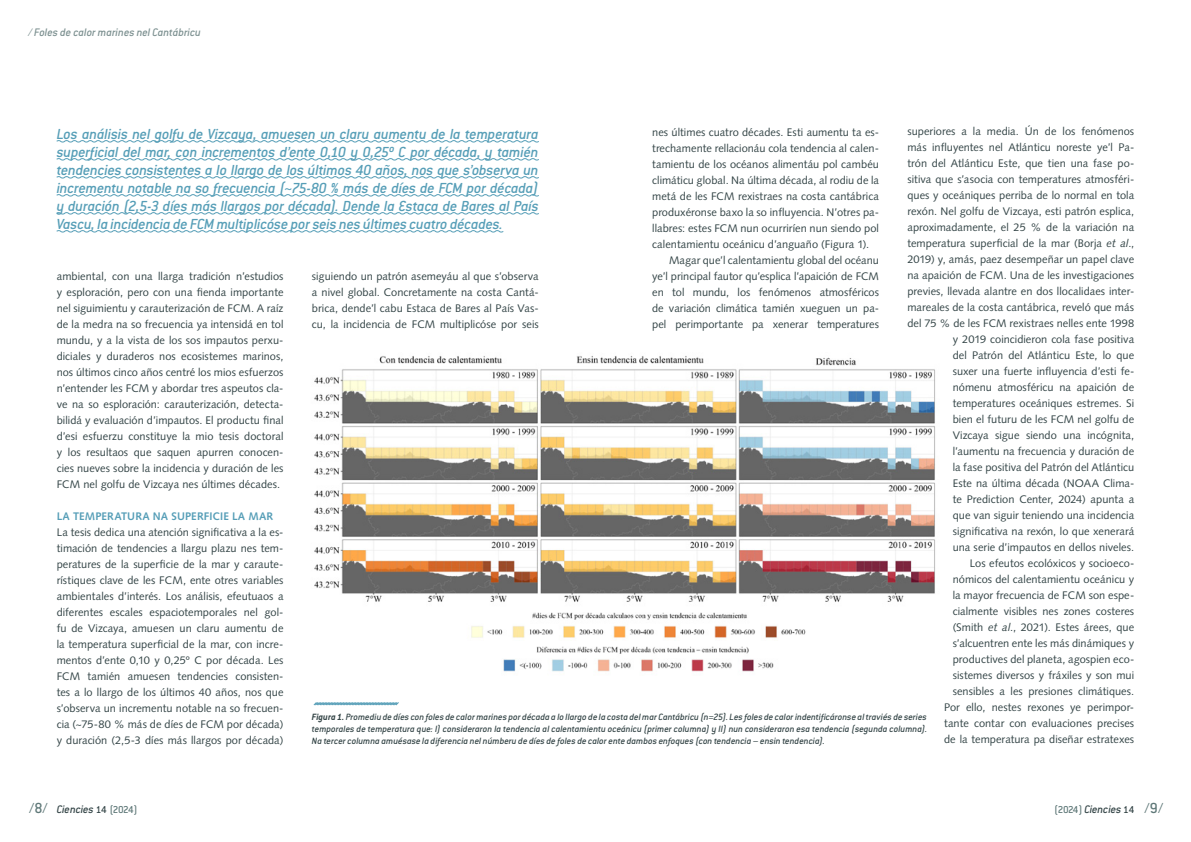
<style>
.page{position:relative;width:1191px;height:842px;background:#fff}
.page>*{position:absolute;margin:0;border:0;box-sizing:border-box;transform-origin:0 0}
.t1{font:italic 500 16px/18px "Conduit ITC Std";letter-spacing:-.015em;color:#569eb7;text-align:justify}
.t2{font:italic 500 12px "Conduit ITC Std";letter-spacing:-.01em;color:#344547}
.t3{font:italic 500 12px "Conduit ITC Std";letter-spacing:-.005em;color:#7d9191}
.t4{font:11px/16px "Syntax LT Std";letter-spacing:.005em;color:#344547;text-align:justify}
.t5{font:700 11px "Syntax LT Std";letter-spacing:.015em;color:#569eb7}
.t6{font:italic 500 10px/12px "Conduit ITC Std";letter-spacing:-.005em;color:#344547;text-align:justify}
.s1{font-style:italic}
.s2{font-weight:700}
.s3{font-style:normal;font-size:16px;color:#607979}
.s4{font-style:normal;font-size:11px}
.s5{font-style:normal;font-size:11px;color:#607979}
</style>
<div class="page">
<svg style="left:56px;top:140px;width:483px;height:3px"></svg>
<svg style="left:56px;top:158px;width:483px;height:3px"></svg>
<svg style="left:56px;top:176px;width:483px;height:3px"></svg>
<svg style="left:56px;top:194px;width:483px;height:3px"></svg>
<svg style="left:56px;top:212px;width:483px;height:3px"></svg>
<svg style="left:56px;top:230px;width:448px;height:3px"></svg>
<img style="left:314px;top:356px;width:622px;height:316px">
<svg style="left:313px;top:702px;width:86px;height:4px"></svg>
<p class="t3" style="left:28px;top:25px;width:174px">/ Foles de calor marines nel Cantábricu</p>
<p class="t4" style="left:907px;top:123px;width:228px;text-align:right">superiores a la media. Ún de los fenómenos más influyentes nel Atlánticu noreste ye’l Pa&shy;trón del Atlánticu Este, que tien una fase po&shy;sitiva que s’asocia con temperatures atmosféri&shy;ques y oceániques perriba de lo normal en tola rexón. Nel golfu de Vizcaya, esti patrón esplica, aproximadamente, el 25 % de la variación na temperatura superficial de la mar (Borja <span class="s1">et al</span>., 2019) y, amás, paez desempeñar un papel clave na apaición de FCM. Una de les investigaciones previes, llevada alantre en dos llocalidaes inter&shy;mareales de la costa cantábrica, reveló que más del 75 % de les FCM rexistraes nelles ente 1998 y 2019 coincidieron cola fase positiva<br>del Patrón del Atlánticu Este, lo que<br>suxer una fuerte influyencia d’esti fe-<br>nómenu atmosféricu na apaición de temperatures oceániques estremes. Si<br>bien el futuru de les FCM nel golfu de<br>Vizcaya sigue siendo una incógnita, l’aumentu na frecuencia y duración de<br>la fase positiva del Patrón del Atlánticu<br>Este na última década (NOAA Clima-<br>te Prediction Center, 2024) apunta a<br>que van siguir teniendo una incidencia significativa na rexón, lo que xenerará<br>una serie d’impautos en dellos niveles.<br>Los efeutos ecolóxicos y socioeco-<br>nómicos del calentamientu oceánicu y<br>la mayor frecuencia de FCM son espe&shy;cialmente visibles nes zones costeres<br>(Smith <span class="s1">et al</span>., 2021). Estes árees, que s’alcuentren ente les más dinámiques y productives del planeta, agospien eco-<br>sistemes diversos y fráxiles y son mui<br>sensibles a les presiones climátiques.<br>Por ello, nestes rexones ye perimpor-<br>tante contar con evaluaciones precises<br>de la temperatura pa diseñar estratexes</p>
<p class="t4" style="left:652px;top:125px;width:228px">nes últimes cuatro décades. Esti aumentu ta es-</p>
<p class="t4" style="left:652px;top:141px;width:228px">trechamente rellacionáu cola tendencia al calen-</p>
<p class="t4" style="left:652px;top:157px;width:228px">tamientu de los océanos alimentáu pol cambéu</p>
<p class="t4" style="left:652px;top:173px;width:228px">climáticu global. Na última década, al rodiu de la</p>
<p class="t4" style="left:652px;top:189px;width:228px">metá de les FCM rexistraes na costa cantábrica</p>
<p class="t4" style="left:652px;top:205px;width:228px">produxéronse baxo la so influyencia. N’otres pa-</p>
<p class="t4" style="left:652px;top:221px;width:228px">llabres: estes FCM nun ocurriríen nun siendo pol</p>
<p class="t4" style="left:652px;top:237px;width:218px">calentamientu oceánicu d’anguaño (Figura 1).</p>
<p class="t4" style="left:669px;top:253px;width:211px">Magar que’l calentamientu global del océanu</p>
<p class="t4" style="left:652px;top:269px;width:228px">ye’l principal fautor qu’esplica l’apaición de FCM</p>
<p class="t4" style="left:652px;top:285px;width:228px">en tol mundu, los fenómenos atmosféricos</p>
<p class="t4" style="left:652px;top:301px;width:228px">de variación climática tamién xueguen un pa-</p>
<p class="t4" style="left:652px;top:317px;width:228px">pel perimportante pa xenerar temperatures</p>
<p class="t1" style="left:57px;top:125px;width:483px">Los análisis nel golfu de Vizcaya, amuesen un claru aumentu de la temperatura superficial del mar, con incrementos d’ente 0,10 y 0,25º C por década, y tamién tendencies consistentes a lo llargo de los últimos 40 años, nos que s’observa un incrementu notable na so frecuencia (~75-80 % más de díes de FCM por década) y duración (2,5-3 díes más llargos por década). Dende la Estaca de Bares al País Vascu, la incidencia de FCM multiplicóse por seis nes últimes cuatro décades.</p>
<p class="t4" style="left:57px;top:268px;width:228px">ambiental, con una llarga tradición n’estudios y esploración, pero con una fienda importante nel siguimientu y carauterización de FCM. A raíz de la medra na so frecuencia ya intensidá en tol mundu, y a la vista de los sos impautos perxu&shy;diciales y duraderos nos ecosistemes marinos, nos últimos cinco años centré los mios esfuerzos n’entender les FCM y abordar tres aspeutos cla&shy;ve na so esploración: carauterización, detecta&shy;bilidá y evaluación d’impautos. El productu final d’esi esfuerzu constituye la mio tesis doctoral y los resultaos que saquen apurren conocen&shy;cies nueves sobre la incidencia y duración de les FCM nel golfu de Vizcaya nes últimes décades.</p>
<p class="t5" style="left:57px;top:510px;width:218px">LA TEMPERATURA NA SUPERFICIE LA MAR</p>
<p class="t4" style="left:57px;top:524px;width:228px">La tesis dedica una atención significativa a la es&shy;timación de tendencies a llargu plazu nes tem&shy;peratures de la superficie de la mar y caraute&shy;rístiques clave de les FCM, ente otres variables ambientales d’interés. Los análisis, efeutuaos a diferentes escales espaciotemporales nel gol&shy;fu de Vizcaya, amuesen un claru aumentu de la temperatura superficial de la mar, con incre&shy;mentos d’ente 0,10 y 0,25º C por década. Les FCM tamién amuesen tendencies consisten&shy;tes a lo llargo de los últimos 40 años, nos que s’observa un incrementu notable na so frecuen&shy;cia (~75-80 % más de díes de FCM por década) y duración (2,5-3 díes más llargos por década)</p>
<p class="t4" style="left:312px;top:268px;width:228px">siguiendo un patrón asemeyáu al que s’observa a nivel global. Concretamente na costa Cantá&shy;brica, dende’l cabu Estaca de Bares al País Vas&shy;cu, la incidencia de FCM multiplicóse por seis</p>
<p class="t6" style="left:312px;top:710px;width:617px"><span class="s2">Figura 1.</span> Promediu de díes con foles de calor marines por década a lo llargo de la costa del mar Cantábricu (n=25). Les foles de calor indentificáronse al traviés de series temporales de temperatura que: I) consideraron la tendencia al calentamientu oceánicu (primer columna) y II) nun consideraron esa tendencia (segunda columna).<br>Na tercer columna amuésase la diferencia nel númberu de díes de foles de calor ente dambos enfoques (con tendencia – ensin tendencia).</p>
<p class="t2" style="left:29px;top:802px;width:110px"><span class="s3">/8/</span> Ciencies <span class="s4">14</span> <span class="s5">(2024)</span></p>
<p class="t2" style="left:1054px;top:802px;width:111px"><span class="s5">(2024)</span> Ciencies <span class="s4">14</span> <span class="s3">/9/</span></p>
</div>
